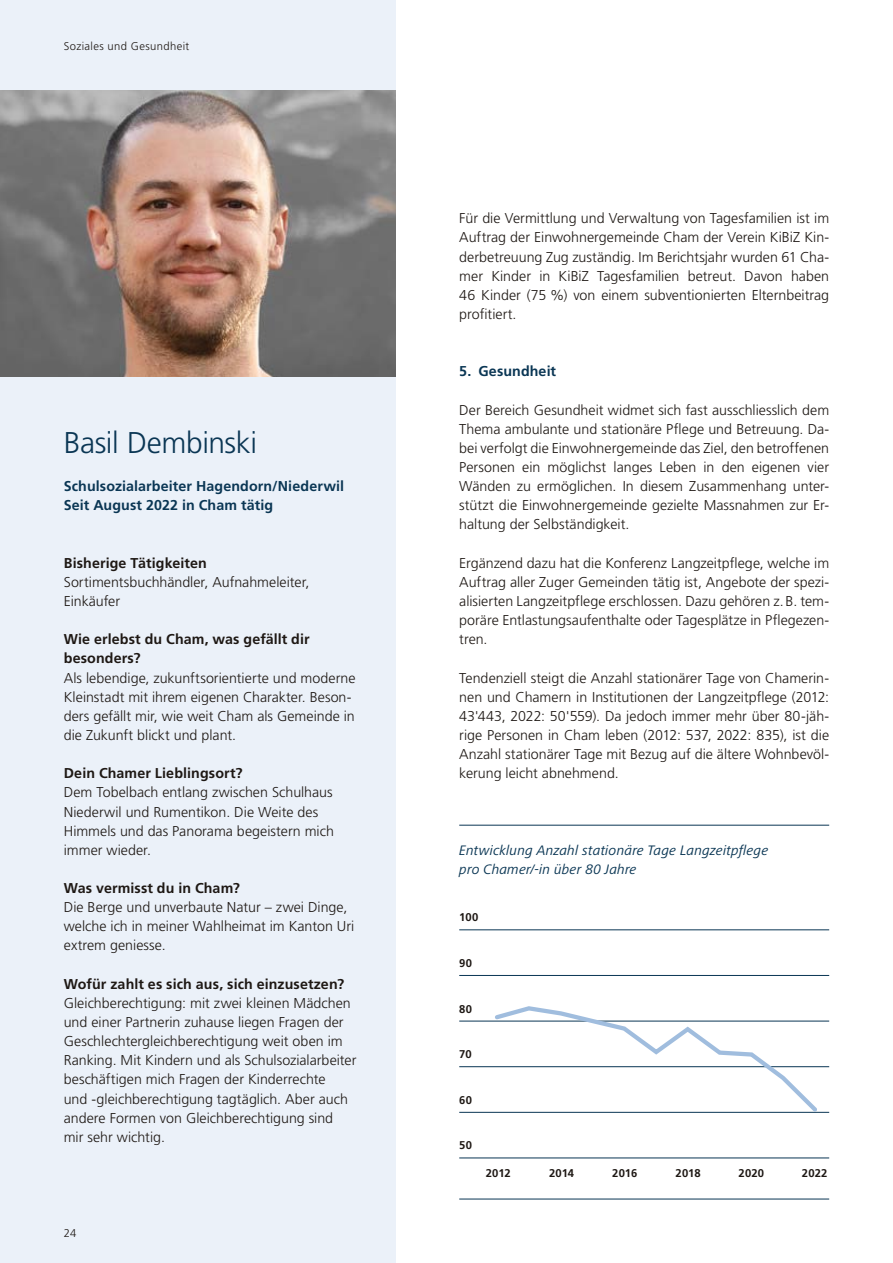
<style>
.page{position:relative;width:893px;height:1263px;background:#fff}
.page>*{position:absolute;margin:0;border:0;box-sizing:border-box;transform-origin:0 0}
.t1{font:300 30px "Frutiger LT Std";letter-spacing:-.015em;color:#0a3654}
.t2{font:300 14.25px/19.2px "Frutiger LT Std";color:#1e1814}
.t3{font:700 14.25px/19.2px "Frutiger LT Std";letter-spacing:.01em;color:#1e1814}
.t4{font:700 14.25px/19.2px "Frutiger LT Std";letter-spacing:.01em;color:#0a3654}
.t5{font:italic 14.25px/19.2px "Frutiger Next Pro";letter-spacing:.01em;color:#0a3654}
.t6{font:700 11.25px "Frutiger LT Std";letter-spacing:.02em;color:#1e1814}
.t7{font:300 11.25px "Frutiger LT Std";letter-spacing:.035em;color:#1e1814}
</style>
<div class="page">
<hr style="left:459px;top:825px;width:370px;height:1px;background:#0a3654">
<hr style="left:459px;top:1199px;width:370px;height:1px;background:#0a3654">
<hr style="left:459px;top:1112px;width:370px;height:1px;background:#0a3654">
<hr style="left:459px;top:1066px;width:370px;height:1px;background:#0a3654">
<hr style="left:459px;top:1021px;width:370px;height:1px;background:#0a3654">
<hr style="left:459px;top:975px;width:370px;height:1px;background:#0a3654">
<hr style="left:459px;top:929px;width:370px;height:1px;background:#0a3654">
<hr style="left:459px;top:1158px;width:370px;height:1px;background:#0a3654">
<svg style="left:492px;top:1006px;width:329px;height:107px"></svg>
<div style="left:0;top:0;width:395px;height:1263px;background:#ebf1f9"></div>
<img style="left:0;top:90px;width:395px;height:286px">
<p class="t7" style="left:64px;top:40px;width:127px">Soziales und Gesundheit</p>
<h1 class="t1" style="left:64px;top:426px;width:195px">Basil Dembinski</h1>
<p class="t4" style="left:64px;top:477px;width:282px">Schulsozialarbeiter Hagendorn/Niederwil<br>Seit August 2022 in Cham tätig</p>
<p class="t3" style="left:64px;top:553px;width:145px">Bisherige Tätigkeiten</p>
<p class="t2" style="left:64px;top:572px;width:247px">Sortimentsbuchhändler, Aufnahmeleiter,<br>Einkäufer</p>
<p class="t3" style="left:64px;top:630px;width:247px">Wie erlebst du Cham, was gefällt dir besonders?</p>
<p class="t2" style="left:64px;top:668px;width:293px">Als lebendige, zukunftsorientierte und moderne Kleinstadt mit ihrem eigenen Charakter. Beson&shy;ders gefällt mir, wie weit Cham als Gemeinde in die Zukunft blickt und plant.</p>
<p class="t3" style="left:64px;top:764px;width:180px">Dein Chamer Lieblingsort?</p>
<p class="t2" style="left:64px;top:783px;width:272px">Dem Tobelbach entlang zwischen Schulhaus Niederwil und Rumentikon. Die Weite des Himmels und das Panorama begeistern mich immer wieder.</p>
<p class="t3" style="left:64px;top:878px;width:178px">Was vermisst du in Cham?</p>
<p class="t2" style="left:64px;top:898px;width:292px">Die Berge und unverbaute Natur – zwei Dinge, welche ich in meiner Wahlheimat im Kanton Uri extrem geniesse.</p>
<p class="t3" style="left:64px;top:974px;width:282px">Wofür zahlt es sich aus, sich einzusetzen?</p>
<p class="t2" style="left:64px;top:993px;width:294px">Gleichberechtigung: mit zwei kleinen Mädchen und einer Partnerin zuhause liegen Fragen der Geschlechtergleichberechtigung weit oben im Ranking. Mit Kindern und als Schulsozialarbeiter beschäftigen mich Fragen der Kinderrechte<br>und -gleichberechtigung tagtäglich. Aber auch andere Formen von Gleichberechtigung sind<br>mir sehr wichtig.</p>
<p class="t7" style="left:64px;top:1227px;width:14px">24</p>
<p class="t2" style="left:459px;top:209px;width:371px;text-align:justify">Für die Vermittlung und Verwaltung von Tagesfamilien ist im Auftrag der Einwohnergemeinde Cham der Verein KiBiZ Kin&shy;derbetreuung Zug zuständig. Im Berichtsjahr wurden 61 Cha&shy;mer Kinder in KiBiZ Tagesfamilien betreut. Davon haben 46 Kinder (75 %) von einem subventionierten Elternbeitrag profitiert.</p>
<p class="t4" style="left:459px;top:362px;width:98px">5. Gesundheit</p>
<p class="t2" style="left:459px;top:400px;width:371px;text-align:justify">Der Bereich Gesundheit widmet sich fast ausschliesslich dem Thema ambulante und stationäre Pflege und Betreuung. Da&shy;bei verfolgt die Einwohnergemeinde das Ziel, den betroffenen Personen ein möglichst langes Leben in den eigenen vier Wänden zu ermöglichen. In diesem Zusammenhang unter&shy;stützt die Einwohnergemeinde gezielte Massnahmen zur Er&shy;haltung der Selbständigkeit.</p>
<p class="t2" style="left:459px;top:553px;width:371px;text-align:justify">Ergänzend dazu hat die Konferenz Langzeitpflege, welche im Auftrag aller Zuger Gemeinden tätig ist, Angebote der spezi&shy;alisierten Langzeitpflege erschlossen. Dazu gehören z.B. tem&shy;poräre Entlastungsaufenthalte oder Tagesplätze in Pflegezen&shy;tren.</p>
<p class="t2" style="left:459px;top:668px;width:371px;text-align:justify">Tendenziell steigt die Anzahl stationärer Tage von Chamerin&shy;nen und Chamern in Institutionen der Langzeitpflege (2012:<br>43'443, 2022: 50'559). Da jedoch immer mehr über 80-jäh&shy;rige Personen in Cham leben (2012: 537, 2022: 835), ist die Anzahl stationärer Tage mit Bezug auf die ältere Wohnbevöl&shy;kerung leicht abnehmend.</p>
<p class="t5" style="left:459px;top:840px;width:311px">Entwicklung Anzahl stationäre Tage Langzeitpflege pro Chamer/-in über 80 Jahre</p>
<p class="t6" style="left:459px;top:911px;width:21px">100</p>
<p class="t6" style="left:459px;top:956px;width:14px">90</p>
<p class="t6" style="left:459px;top:1002px;width:14px">80</p>
<p class="t6" style="left:459px;top:1048px;width:14px">70</p>
<p class="t6" style="left:459px;top:1093px;width:14px">60</p>
<p class="t6" style="left:459px;top:1139px;width:14px">50</p>
<p class="t6" style="left:486px;top:1166px;width:27px">2012</p>
<p class="t6" style="left:549px;top:1166px;width:27px">2014</p>
<p class="t6" style="left:612px;top:1166px;width:27px">2016</p>
<p class="t6" style="left:675px;top:1166px;width:27px">2018</p>
<p class="t6" style="left:739px;top:1166px;width:27px">2020</p>
<p class="t6" style="left:802px;top:1166px;width:27px">2022</p>
</div>
